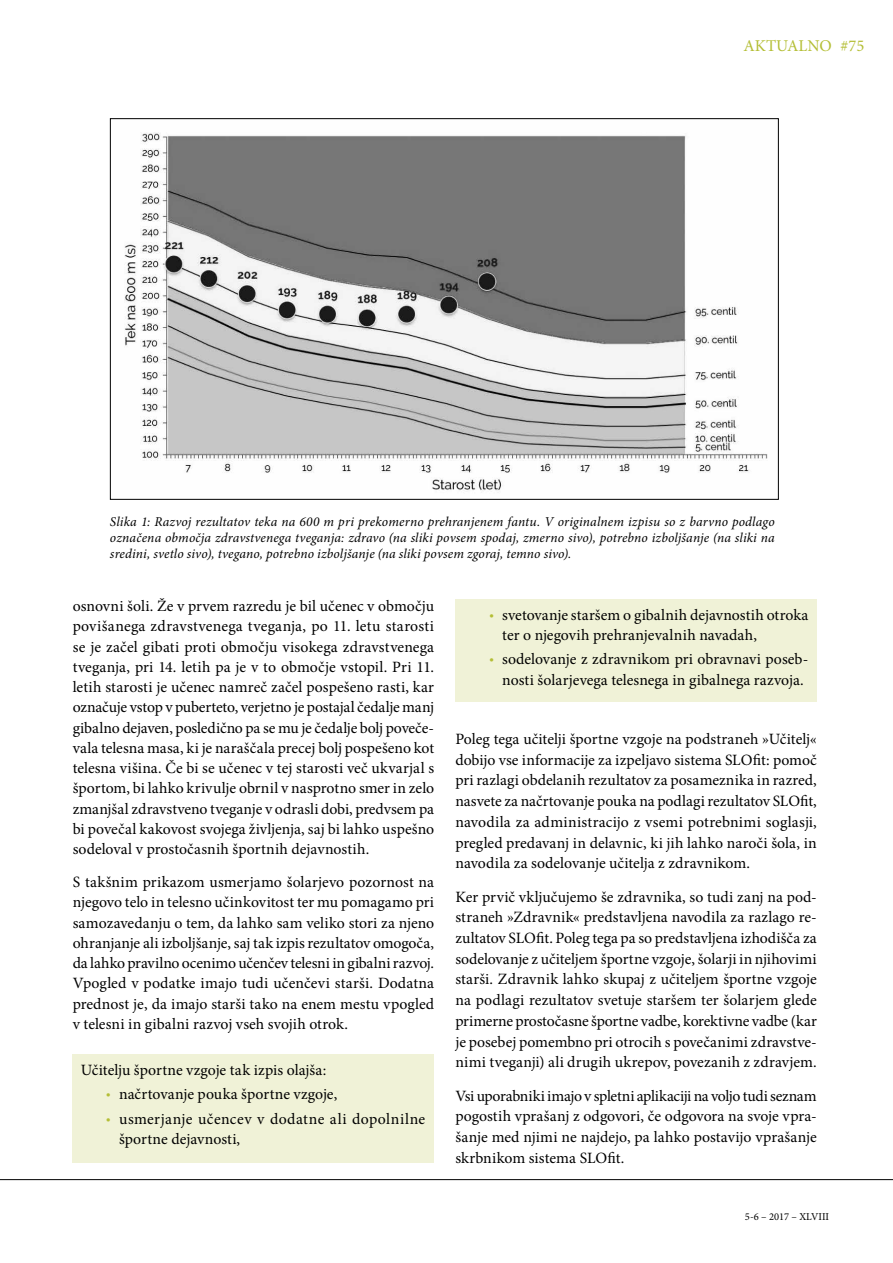
<style>
.page{position:relative;width:893px;height:1263px;background:#fff}
.page>*{position:absolute;margin:0;border:0;box-sizing:border-box;transform-origin:0 0}
.t1{font:16.5px "Minion Pro";color:#b4be35}
.t2{font:15.75px/20.2px "Minion Pro";letter-spacing:.005em;color:#000;text-align:justify}
.t3{font:italic 13.5px/15.8px "Minion Pro";letter-spacing:.005em;color:#000;text-align:justify}
.t4{font:10.5px "Minion Pro";color:#000}
.s1{font-family:"Myriad Pro";color:#b4be35}
</style>
<div class="page">
<hr style="left:0;top:1179px;width:893px;height:1px;background:#000">
<img style="left:124px;top:132px;width:644px;height:361px">
<div style="left:72px;top:1054px;width:362px;height:109px;background:#f0f2d7"></div>
<div style="left:455px;top:600px;width:362px;height:102px;background:#f0f2d7"></div>
<p class="t1" style="left:743px;top:35px;width:122px">AKTUALNO #75</p>
<p class="t3" style="left:110px;top:514px;width:666px">Slika 1: Razvoj rezultatov teka na 600 m pri prekomerno prehranjenem fantu. V originalnem izpisu so z barvno podlago označena območja zdravstvenega tveganja: zdravo (na sliki povsem spodaj, zmerno sivo), potrebno izboljšanje (na sliki na sredini, svetlo sivo), tvegano, potrebno izboljšanje (na sliki povsem zgoraj, temno sivo).</p>
<p class="t2" style="left:73px;top:596px;width:363px">osnovni šoli. Že v prvem razredu je bil učenec v območju povišanega zdravstvenega tveganja, po 11. letu starosti se je začel gibati proti območju visokega zdravstvenega tveganja, pri 14. letih pa je v to območje vstopil. Pri 11. letih starosti je učenec namreč začel pospešeno rasti, kar označuje vstop v puberteto, verjetno je postajal čedalje manj gibalno dejaven, posledično pa se mu je čedalje bolj poveče&shy;vala telesna masa, ki je naraščala precej bolj pospešeno kot telesna višina. Če bi se učenec v tej starosti več ukvarjal s športom, bi lahko krivulje obrnil v nasprotno smer in zelo zmanjšal zdravstveno tveganje v odrasli dobi, predvsem pa bi povečal kakovost svojega življenja, saj bi lahko uspešno sodeloval v prostočasnih športnih dejavnostih.</p>
<p class="t2" style="left:73px;top:872px;width:363px">S takšnim prikazom usmerjamo šolarjevo pozornost na njegovo telo in telesno učinkovitost ter mu pomagamo pri samozavedanju o tem, da lahko sam veliko stori za njeno ohranjanje ali izboljšanje, saj tak izpis rezultatov omogoča, da lahko pravilno ocenimo učenčev telesni in gibalni razvoj.<br>Vpogled v podatke imajo tudi učenčevi starši. Dodatna prednost je, da imajo starši tako na enem mestu vpogled v telesni in gibalni razvoj vseh svojih otrok.</p>
<p class="t2" style="left:81px;top:1059px;width:247px">Učitelju športne vzgoje tak izpis olajša:</p>
<p class="t2" style="left:106px;top:1084px;width:233px"><span class="s1">•</span> načrtovanje pouka športne vzgoje,</p>
<p class="t2" style="left:119px;top:1108px;width:308px;text-indent:-13px"><span class="s1">•</span> usmerjanje učencev v dodatne ali dopolnilne športne dejavnosti,</p>
<p class="t2" style="left:502px;top:604px;width:308px;text-indent:-13px"><span class="s1">•</span> svetovanje staršem o gibalnih dejavnostih otroka ter o njegovih prehranjevalnih navadah,</p>
<p class="t2" style="left:489px;top:649px;width:320px;text-align:center"><span class="s1">•</span> sodelovanje z zdravnikom pri obravnavi poseb&shy;nosti šolarjevega telesnega in gibalnega razvoja.</p>
<p class="t2" style="left:455px;top:729px;width:363px;line-height:20.7px">Poleg tega učitelji športne vzgoje na podstraneh »Učitelj« dobijo vse informacije za izpeljavo sistema SLOfit: pomoč pri razlagi obdelanih rezultatov za posameznika in razred, nasvete za načrtovanje pouka na podlagi rezultatov SLOfit, navodila za administracijo z vsemi potrebnimi soglasji, pregled predavanj in delavnic, ki jih lahko naroči šola, in navodila za sodelovanje učitelja z zdravnikom.</p>
<p class="t2" style="left:455px;top:886px;width:363px;line-height:20.7px">Ker prvič vključujemo še zdravnika, so tudi zanj na pod&shy;straneh »Zdravnik« predstavljena navodila za razlago re&shy;zultatov SLOfit. Poleg tega pa so predstavljena izhodišča za sodelovanje z učiteljem športne vzgoje, šolarji in njihovimi starši. Zdravnik lahko skupaj z učiteljem športne vzgoje na podlagi rezultatov svetuje staršem ter šolarjem glede primerne prostočasne športne vadbe, korektivne vadbe (kar je posebej pomembno pri otrocih s povečanimi zdravstve&shy;nimi tveganji) ali drugih ukrepov, povezanih z zdravjem.</p>
<p class="t2" style="left:455px;top:1085px;width:363px;line-height:20.7px">Vsi uporabniki imajo v spletni aplikaciji na voljo tudi seznam pogostih vprašanj z odgovori, če odgovora na svoje vpra&shy;šanje med njimi ne najdejo, pa lahko postavijo vprašanje skrbnikom sistema SLOfit.</p>
<p class="t4" style="left:745px;top:1210px;width:86px">5-6 – 2017 – XLVIII</p>
</div>
